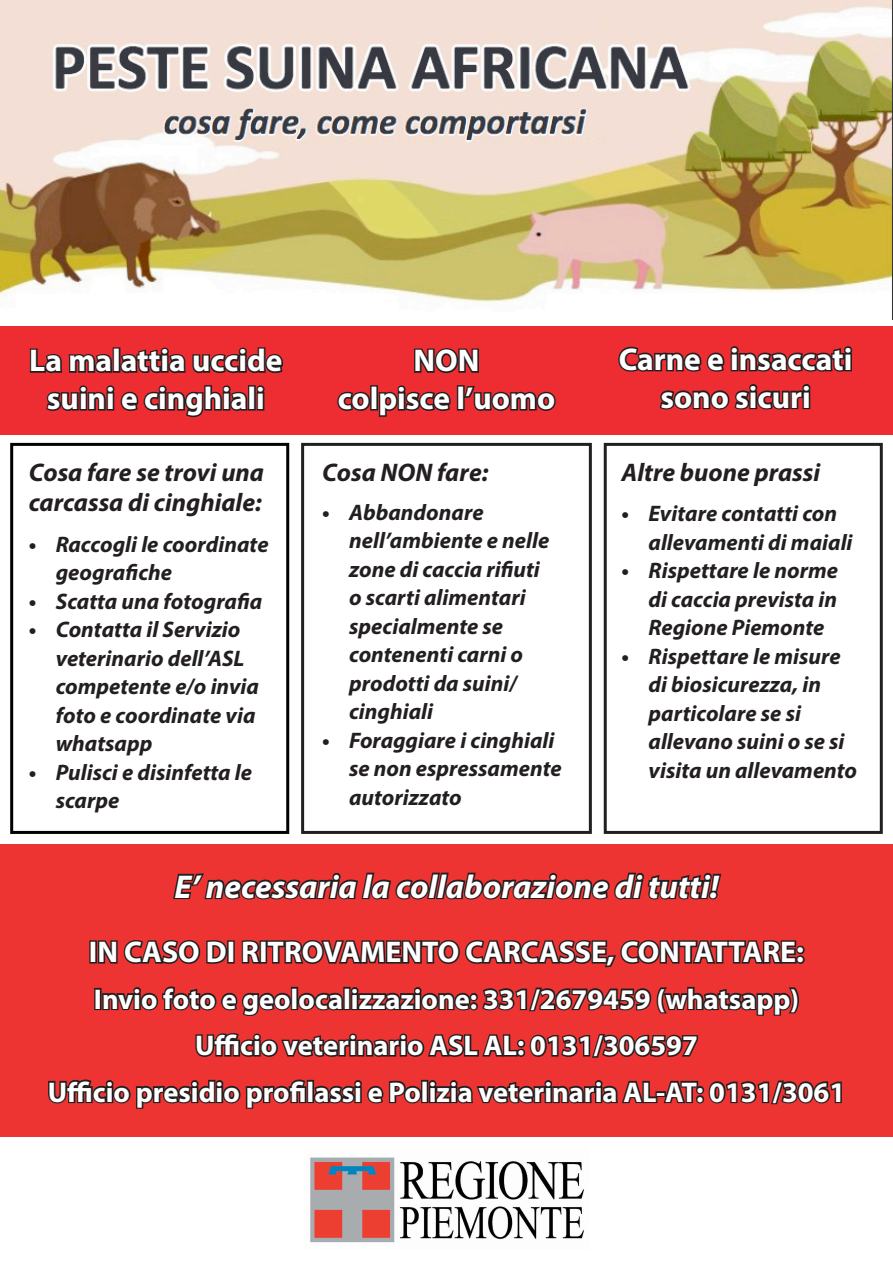
<style>
.page{position:relative;width:893px;height:1263px;background:#fff}
.page>*{position:absolute;margin:0;border:0;box-sizing:border-box;transform-origin:0 0}
.t1{font:italic 700 33px "Myriad Pro";color:#fff}
.t2{font:700 31.5px/37.8px "Myriad Pro";color:#fff;text-align:center}
.t3{font:700 30px "Myriad Pro";color:#fff}
.t4{font:700 28.5px "Myriad Pro";color:#fff}
.t5{font:italic 700 25.5px/30.6px "Myriad Pro";color:#231f20}
.t6{font:italic 700 22.5px/28.5px "Myriad Pro";color:#231f20}
</style>
<div class="page">
<img style="left:0;top:0;width:893px;height:320px">
<div style="left:0;top:326px;width:893px;height:109px;background:#ee2d33"></div>
<div style="left:10px;top:443px;width:279px;height:391px;border:3px solid #000"></div>
<div style="left:0;top:844px;width:893px;height:292px;background:#ee3433"></div>
<div style="left:301px;top:443px;width:291px;height:391px;border:3px solid #231f20"></div>
<div style="left:604px;top:443px;width:279px;height:391px;border:3px solid #231f20"></div>
<svg style="left:28px;top:306px;width:257px;height:68px"></svg>
<svg style="left:44px;top:385px;width:205px;height:62px"></svg>
<div style="left:248px;top:385px;width:8px;height:26px;border:3px solid #231f20"></div>
<svg style="left:255px;top:385px;width:10px;height:26px"></svg>
<svg style="left:414px;top:348px;width:65px;height:26px"></svg>
<svg style="left:336px;top:385px;width:116px;height:62px"></svg>
<div style="left:457px;top:385px;width:8px;height:26px;border:3px solid #231f20"></div>
<svg style="left:462px;top:385px;width:94px;height:26px"></svg>
<svg style="left:618px;top:346px;width:235px;height:26px"></svg>
<svg style="left:659px;top:384px;width:152px;height:26px"></svg>
<svg style="left:47px;top:808px;width:796px;height:329px"></svg>
<img style="left:310px;top:1157px;width:274px;height:86px">
<p class="t2" style="left:29px;top:341px;width:255px">La malattia uccide suini e cinghiali</p>
<p class="t2" style="left:413px;top:341px;width:68px">NON</p>
<p class="t2" style="left:338px;top:378px;width:219px">colpisce l’uomo</p>
<p class="t5" style="left:29px;top:456px;width:237px">Cosa fare se trovi una carcassa di cinghiale:</p>
<p class="t6" style="left:56px;top:529px;width:214px;text-indent:-27px">• Raccogli le coordinate geografiche</p>
<p class="t6" style="left:29px;top:586px;width:235px">• Scatta una fotografia</p>
<p class="t6" style="left:56px;top:615px;width:205px;text-indent:-27px">• Contatta il Servizio veterinario dell’ASL competente e/o invia foto e coordinate via whatsapp</p>
<p class="t6" style="left:56px;top:757px;width:198px;text-indent:-27px">• Pulisci e disinfetta le scarpe</p>
<p class="t5" style="left:322px;top:456px;width:168px">Cosa NON fare:</p>
<p class="t6" style="left:349px;top:497px;width:202px;text-indent:-27px">• Abbandonare nell’ambiente e nelle zone di caccia rifiuti o scarti alimentari specialmente se contenenti carni o prodotti da suini/ cinghiali</p>
<p class="t6" style="left:349px;top:725px;width:214px;text-indent:-27px">• Foraggiare i cinghiali se non espressamente autorizzato</p>
<p class="t2" style="left:619px;top:339px;width:235px">Carne e insaccati sono sicuri</p>
<p class="t5" style="left:621px;top:456px;width:200px">Altre buone prassi</p>
<p class="t6" style="left:648px;top:498px;width:206px;text-indent:-27px">• Evitare contatti con allevamenti di maiali</p>
<p class="t6" style="left:648px;top:555px;width:191px;text-align:justify;text-indent:-27px">• Rispettare le norme di caccia prevista in Regione Piemonte</p>
<p class="t6" style="left:648px;top:641px;width:210px;text-indent:-27px">• Rispettare le misure di biosicurezza, in particolare se si allevano suini o se si visita un allevamento</p>
<p class="t1" style="left:174px;top:865px;width:546px">E’ necessaria la collaborazione di tutti!</p>
<p class="t3" style="left:89px;top:932px;width:717px">IN CASO DI RITROVAMENTO CARCASSE, CONTATTARE:</p>
<p class="t4" style="left:94px;top:980px;width:707px">Invio foto e geolocalizzazione: 331/2679459 (whatsapp)</p>
<p class="t4" style="left:195px;top:1027px;width:504px">Ufficio veterinario ASL AL: 0131/306597</p>
<p class="t4" style="left:48px;top:1073px;width:799px">Ufficio presidio profilassi e Polizia veterinaria AL-AT: 0131/3061</p>
</div>
